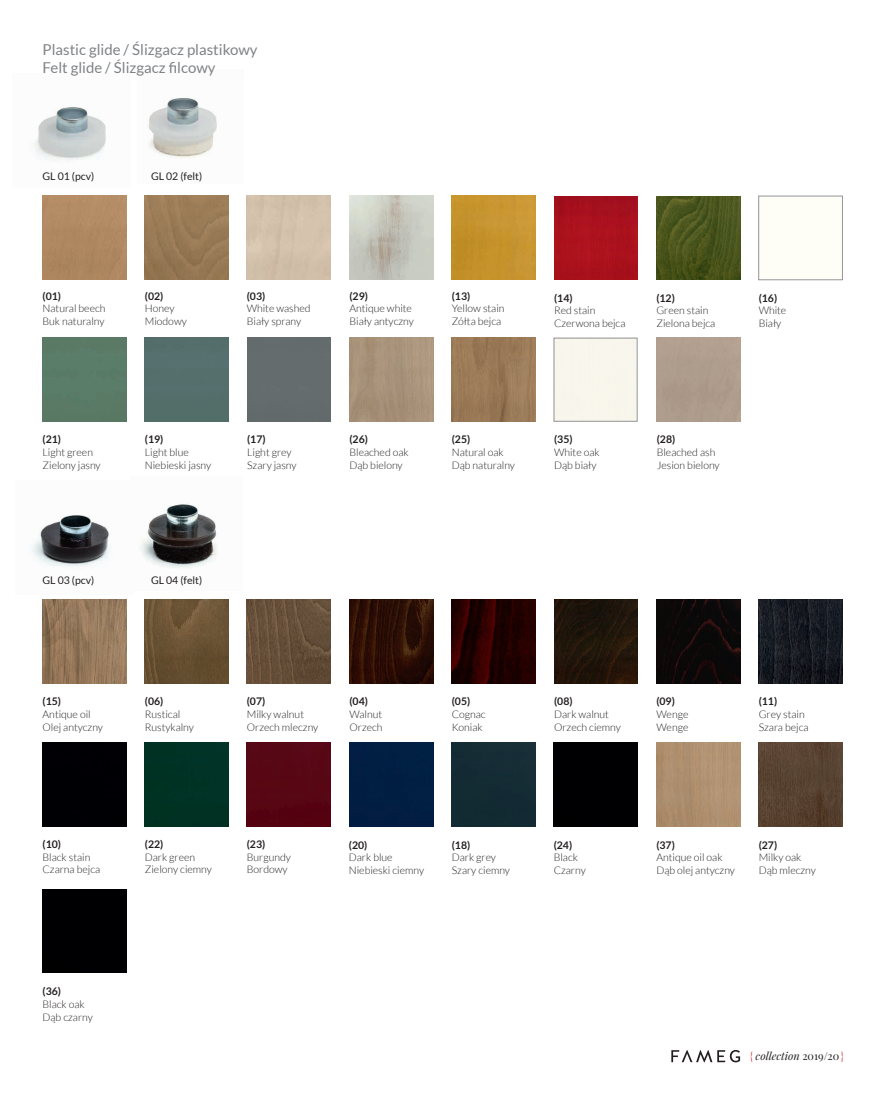
<style>
.page{position:relative;width:885px;height:1106px;background:#fff}
.page>*{position:absolute;margin:0;border:0;box-sizing:border-box;transform-origin:0 0}
.t1{font:18px "Myriad Pro";color:#231f20}
.t2{font:15px/18px "Lato";color:#808285}
.t3{font:italic 10.95px "Playfair Display";color:#231f20}
.t4{font:300 10.5px/12.6px "Lato";color:#231f20}
.t5{font:700 10.5px "Lato";color:#231f20}
.t6{font:10.5px "Lato";color:#231f20}
.s1{font-family:"Playfair Display";font-size:10.95px;color:#d1232a}
.s2{font-style:normal;color:#d1232a}
.s3{font-style:normal}
</style>
<div class="page">
<div style="left:553px;top:338px;width:84px;height:83px;border:1px solid #939598"></div>
<div style="left:43px;top:196px;width:83px;height:83px;background:#b08962"></div>
<img style="left:349px;top:196px;width:84px;height:83px">
<img style="left:145px;top:196px;width:83px;height:83px">
<div style="left:43px;top:338px;width:83px;height:83px;background:#597a66"></div>
<div style="left:145px;top:338px;width:83px;height:83px;background:#546f6c"></div>
<div style="left:247px;top:338px;width:84px;height:83px;background:#656c6e"></div>
<img style="left:451px;top:338px;width:84px;height:83px">
<img style="left:451px;top:196px;width:84px;height:83px">
<img style="left:554px;top:196px;width:83px;height:84px">
<img style="left:656px;top:196px;width:84px;height:84px">
<div style="left:758px;top:196px;width:84px;height:84px;border:1px solid #939598"></div>
<img style="left:148px;top:98px;width:69px;height:61px">
<img style="left:34px;top:107px;width:72px;height:53px">
<img style="left:554px;top:600px;width:83px;height:83px">
<img style="left:656px;top:600px;width:84px;height:83px">
<img style="left:349px;top:600px;width:84px;height:83px">
<img style="left:43px;top:600px;width:83px;height:83px">
<img style="left:145px;top:600px;width:83px;height:83px">
<img style="left:247px;top:600px;width:83px;height:83px">
<img style="left:758px;top:600px;width:84px;height:83px">
<div style="left:43px;top:742px;width:83px;height:84px;background:#000004"></div>
<div style="left:145px;top:742px;width:83px;height:84px;background:#003224"></div>
<div style="left:247px;top:742px;width:83px;height:84px;background:#570614"></div>
<div style="left:349px;top:742px;width:84px;height:84px;background:#011e43"></div>
<div style="left:451px;top:742px;width:84px;height:84px;background:#132b34"></div>
<div style="left:553px;top:742px;width:84px;height:84px;background:#000003"></div>
<img style="left:656px;top:742px;width:84px;height:84px">
<img style="left:758px;top:742px;width:84px;height:84px">
<div style="left:43px;top:889px;width:83px;height:83px;background:#000003"></div>
<img style="left:31px;top:515px;width:80px;height:52px">
<img style="left:141px;top:504px;width:76px;height:65px">
<img style="left:451px;top:600px;width:84px;height:83px">
<svg style="left:671px;top:1050px;width:69px;height:12px"></svg>
<h2 class="t2" style="left:43px;top:40px;width:216px">Plastic glide / Ślizgacz plastikowy<br>Felt glide / Ślizgacz filcowy</h2>
<p class="t6" style="left:43px;top:170px;width:53px">GL 01 (pcv)</p>
<p class="t6" style="left:151px;top:170px;width:53px">GL 02 (felt)</p>
<p class="t5" style="left:43px;top:290px;width:20px">(01)</p>
<p class="t4" style="left:43px;top:302px;width:64px">Natural beech<br>Buk naturalny</p>
<p class="t5" style="left:145px;top:290px;width:20px">(02)</p>
<p class="t4" style="left:145px;top:302px;width:43px">Honey<br>Miodowy</p>
<p class="t5" style="left:247px;top:290px;width:20px">(03)</p>
<p class="t4" style="left:247px;top:302px;width:65px">White washed<br>Biały sprany</p>
<p class="t5" style="left:349px;top:290px;width:20px">(29)</p>
<p class="t4" style="left:349px;top:302px;width:66px">Antique white<br>Biały antyczny</p>
<p class="t5" style="left:451px;top:290px;width:20px">(13)</p>
<p class="t4" style="left:451px;top:302px;width:54px">Yellow stain<br>Zółta bejca</p>
<p class="t5" style="left:554px;top:292px;width:20px">(14)</p>
<p class="t4" style="left:554px;top:304px;width:73px">Red stain<br>Czerwona bejca</p>
<p class="t5" style="left:656px;top:292px;width:20px">(12)</p>
<p class="t4" style="left:656px;top:304px;width:60px">Green stain<br>Zielona bejca</p>
<p class="t5" style="left:758px;top:292px;width:20px">(16)</p>
<p class="t4" style="left:758px;top:304px;width:29px">White<br>Biały</p>
<p class="t5" style="left:43px;top:433px;width:20px">(21)</p>
<p class="t4" style="left:43px;top:446px;width:60px">Light green<br>Zielony jasny</p>
<p class="t5" style="left:145px;top:433px;width:20px">(19)</p>
<p class="t4" style="left:145px;top:446px;width:68px">Light blue<br>Niebieski jasny</p>
<p class="t5" style="left:247px;top:433px;width:20px">(17)</p>
<p class="t4" style="left:247px;top:446px;width:51px">Light grey<br>Szary jasny</p>
<p class="t6" style="left:43px;top:574px;width:53px">GL 03 (pcv)</p>
<p class="t6" style="left:151px;top:574px;width:53px">GL 04 (felt)</p>
<p class="t5" style="left:349px;top:433px;width:20px">(26)</p>
<p class="t4" style="left:349px;top:446px;width:61px">Bleached oak<br>Dąb bielony</p>
<p class="t5" style="left:451px;top:433px;width:20px">(25)</p>
<p class="t4" style="left:451px;top:446px;width:65px">Natural oak<br>Dąb naturalny</p>
<p class="t5" style="left:554px;top:433px;width:20px">(35)</p>
<p class="t4" style="left:554px;top:446px;width:47px">White oak<br>Dąb biały</p>
<p class="t5" style="left:656px;top:433px;width:20px">(28)</p>
<p class="t4" style="left:656px;top:446px;width:64px">Bleached ash<br>Jesion bielony</p>
<p class="t5" style="left:43px;top:695px;width:20px">(15)</p>
<p class="t4" style="left:43px;top:708px;width:62px">Antique oil<br>Olej antyczny</p>
<p class="t5" style="left:145px;top:695px;width:20px">(06)</p>
<p class="t4" style="left:145px;top:708px;width:51px">Rustical<br>Rustykalny</p>
<p class="t5" style="left:247px;top:695px;width:20px">(07)</p>
<p class="t4" style="left:247px;top:708px;width:73px">Milky walnut<br>Orzech mleczny</p>
<p class="t5" style="left:349px;top:695px;width:20px">(04)</p>
<p class="t4" style="left:349px;top:708px;width:35px">Walnut<br>Orzech</p>
<p class="t5" style="left:451px;top:695px;width:20px">(05)</p>
<p class="t4" style="left:451px;top:708px;width:35px">Cognac<br>Koniak</p>
<p class="t5" style="left:43px;top:838px;width:20px">(10)</p>
<p class="t4" style="left:43px;top:850px;width:59px">Black stain<br>Czarna bejca</p>
<p class="t5" style="left:145px;top:838px;width:20px">(22)</p>
<p class="t4" style="left:145px;top:850px;width:69px">Dark green<br>Zielony ciemny</p>
<p class="t5" style="left:247px;top:838px;width:20px">(23)</p>
<p class="t4" style="left:247px;top:850px;width:46px">Burgundy<br>Bordowy</p>
<p class="t5" style="left:349px;top:839px;width:20px">(20)</p>
<p class="t4" style="left:349px;top:851px;width:77px">Dark blue<br>Niebieski ciemny</p>
<p class="t5" style="left:451px;top:839px;width:20px">(18)</p>
<p class="t4" style="left:451px;top:851px;width:60px">Dark grey<br>Szary ciemny</p>
<p class="t5" style="left:554px;top:695px;width:20px">(08)</p>
<p class="t4" style="left:554px;top:708px;width:68px">Dark walnut<br>Orzech ciemny</p>
<p class="t5" style="left:656px;top:695px;width:20px">(09)</p>
<p class="t4" style="left:656px;top:708px;width:33px">Wenge<br>Wenge</p>
<p class="t5" style="left:758px;top:695px;width:20px">(11)</p>
<p class="t4" style="left:758px;top:708px;width:51px">Grey stain<br>Szara bejca</p>
<p class="t5" style="left:553px;top:839px;width:20px">(24)</p>
<p class="t4" style="left:553px;top:851px;width:34px">Black<br>Czarny</p>
<p class="t5" style="left:656px;top:839px;width:20px">(37)</p>
<p class="t4" style="left:656px;top:851px;width:80px">Antique oil oak<br>Dąb olej antyczny</p>
<p class="t5" style="left:758px;top:839px;width:20px">(27)</p>
<p class="t4" style="left:758px;top:851px;width:59px">Milky oak<br>Dąb mleczny</p>
<p class="t5" style="left:43px;top:985px;width:20px">(36)</p>
<p class="t4" style="left:43px;top:997px;width:52px">Black oak<br>Dąb czarny</p>
<h1 class="t1" style="left:814px;top:1045px;width:30px">201<span class="s1">}</span></h1>
<p class="t3" style="left:750px;top:1048px;width:90px"><span class="s2">{</span> collection <span class="s3">2019/20</span></p>
</div>
